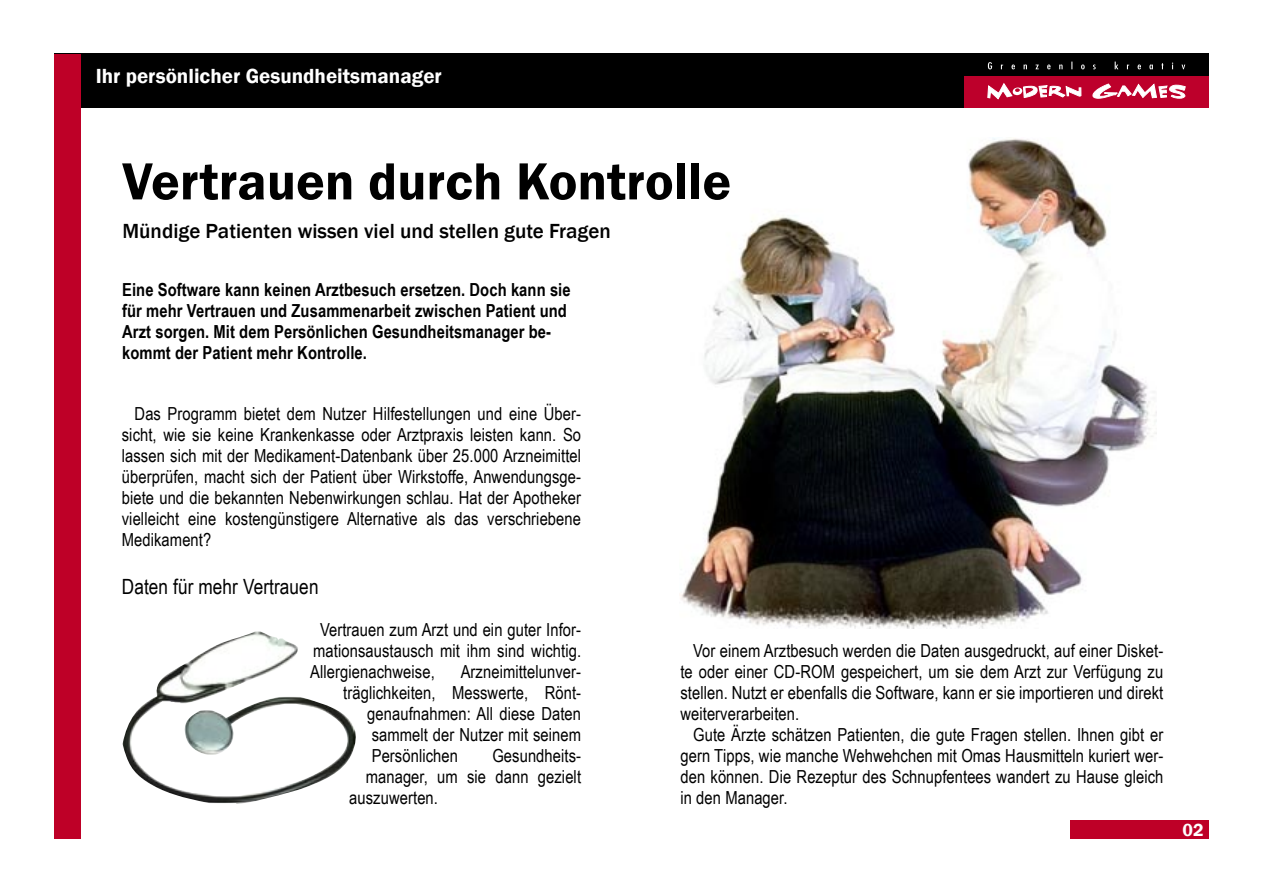
<style>
.page{position:relative;width:1263px;height:893px;background:#fff}
.page>*{position:absolute;margin:0;border:0;box-sizing:border-box;transform-origin:0 0}
.t1{font:600 54px "Franklin Gothic";color:#000}
.t2{font:500 21px "Franklin Gothic";color:#000}
.t3{font:600 21px "Franklin Gothic";color:#fff}
.t4{font:21px "Arial Narrow";letter-spacing:.005em;color:#000}
.t5{font:18px/21px "Arial Narrow";letter-spacing:.005em;color:#000;text-align:justify}
.t6{font:700 18px/21px "Arial Narrow";letter-spacing:.005em;color:#000}
.t7{font:600 18px "Franklin Gothic";color:#fff}
</style>
<div class="page">
<div style="left:54px;top:54px;width:1155px;height:54px;background:#000"></div>
<div style="left:54px;top:54px;width:27px;height:785px;background:#be0027"></div>
<div style="left:1071px;top:820px;width:138px;height:19px;background:#be0027"></div>
<div style="left:964px;top:76px;width:245px;height:32px;background:#bd002b"></div>
<svg style="left:988px;top:62px;width:4px;height:7px"></svg>
<svg style="left:1011px;top:65px;width:4px;height:4px"></svg>
<svg style="left:1023px;top:65px;width:4px;height:4px"></svg>
<svg style="left:1035px;top:65px;width:4px;height:4px"></svg>
<svg style="left:1047px;top:65px;width:3px;height:4px"></svg>
<svg style="left:1059px;top:65px;width:3px;height:4px"></svg>
<svg style="left:1081px;top:65px;width:4px;height:4px"></svg>
<svg style="left:1115px;top:62px;width:3px;height:7px"></svg>
<svg style="left:1137px;top:65px;width:4px;height:4px"></svg>
<svg style="left:1149px;top:65px;width:4px;height:4px"></svg>
<svg style="left:1181px;top:65px;width:4px;height:4px"></svg>
<svg style="left:987px;top:83px;width:94px;height:17px"></svg>
<svg style="left:1093px;top:84px;width:92px;height:14px"></svg>
<img style="left:681px;top:138px;width:476px;height:490px">
<img style="left:123px;top:631px;width:233px;height:173px">
<p class="t3" style="left:96px;top:63px;width:348px">Ihr persönlicher Gesundheitsmanager</p>
<h1 class="t1" style="left:122px;top:148px;width:610px">Vertrauen durch Kontrolle</h1>
<p class="t2" style="left:122px;top:218px;width:490px">Mündige Patienten wissen viel und stellen gute Fragen</p>
<p class="t6" style="left:122px;top:279px;width:450px">Eine Software kann keinen Arztbesuch ersetzen. Doch kann sie für mehr Vertrauen und Zusammenarbeit zwischen Patient und Arzt sorgen. Mit dem Persönlichen Gesundheitsmanager be&shy;kommt der Patient mehr Kontrolle.</p>
<p class="t5" style="left:122px;top:402px;width:461px;text-indent:13px">Das Programm bietet dem Nutzer Hilfestellungen und eine Über&shy;sicht, wie sie keine Krankenkasse oder Arztpraxis leisten kann. So lassen sich mit der Medikament-Datenbank über 25.000 Arzneimittel überprüfen, macht sich der Patient über Wirkstoffe, Anwendungsge&shy;biete und die bekannten Nebenwirkungen schlau. Hat der Apotheker vielleicht eine kostengünstigere Alternative als das verschriebene Medikament?</p>
<p class="t4" style="left:122px;top:571px;width:198px">Daten für mehr Vertrauen</p>
<p class="t5" style="left:310px;top:618px;width:272px;text-indent:10px">Vertrauen zum Arzt und ein guter Infor&shy;mationsaustausch mit ihm sind wichtig.<br>Allergienachweise,</p>
<p class="t5" style="left:461px;top:660px;width:122px">Arzneimittelunver-</p>
<p class="t5" style="left:343px;top:681px;width:239px">träglichkeiten, Messwerte, Rönt-</p>
<p class="t5" style="left:367px;top:702px;width:215px">genaufnahmen: All diese Daten</p>
<p class="t5" style="left:372px;top:723px;width:211px">sammelt der Nutzer mit seinem</p>
<p class="t5" style="left:372px;top:744px;width:88px">Persönlichen</p>
<p class="t5" style="left:492px;top:744px;width:90px">Gesundheits-</p>
<p class="t5" style="left:366px;top:765px;width:217px">manager, um sie dann gezielt</p>
<p class="t5" style="left:349px;top:786px;width:90px">auszuwerten.</p>
<p class="t5" style="left:680px;top:639px;width:484px;text-indent:13px">Vor einem Arztbesuch werden die Daten ausgedruckt, auf einer Disket&shy;te oder einer CD-ROM gespeichert, um sie dem Arzt zur Verfügung zu stellen. Nutzt er ebenfalls die Software, kann er sie importieren und direkt weiterverarbeiten.</p>
<p class="t5" style="left:680px;top:723px;width:484px;text-indent:13px">Gute Ärzte schätzen Patienten, die gute Fragen stellen. Ihnen gibt er gern Tipps, wie manche Wehwehchen mit Omas Hausmitteln kuriert wer&shy;den können. Die Rezeptur des Schnupfentees wandert zu Hause gleich in den Manager.</p>
<p class="t7" style="left:1182px;top:818px;width:23px">02</p>
</div>
